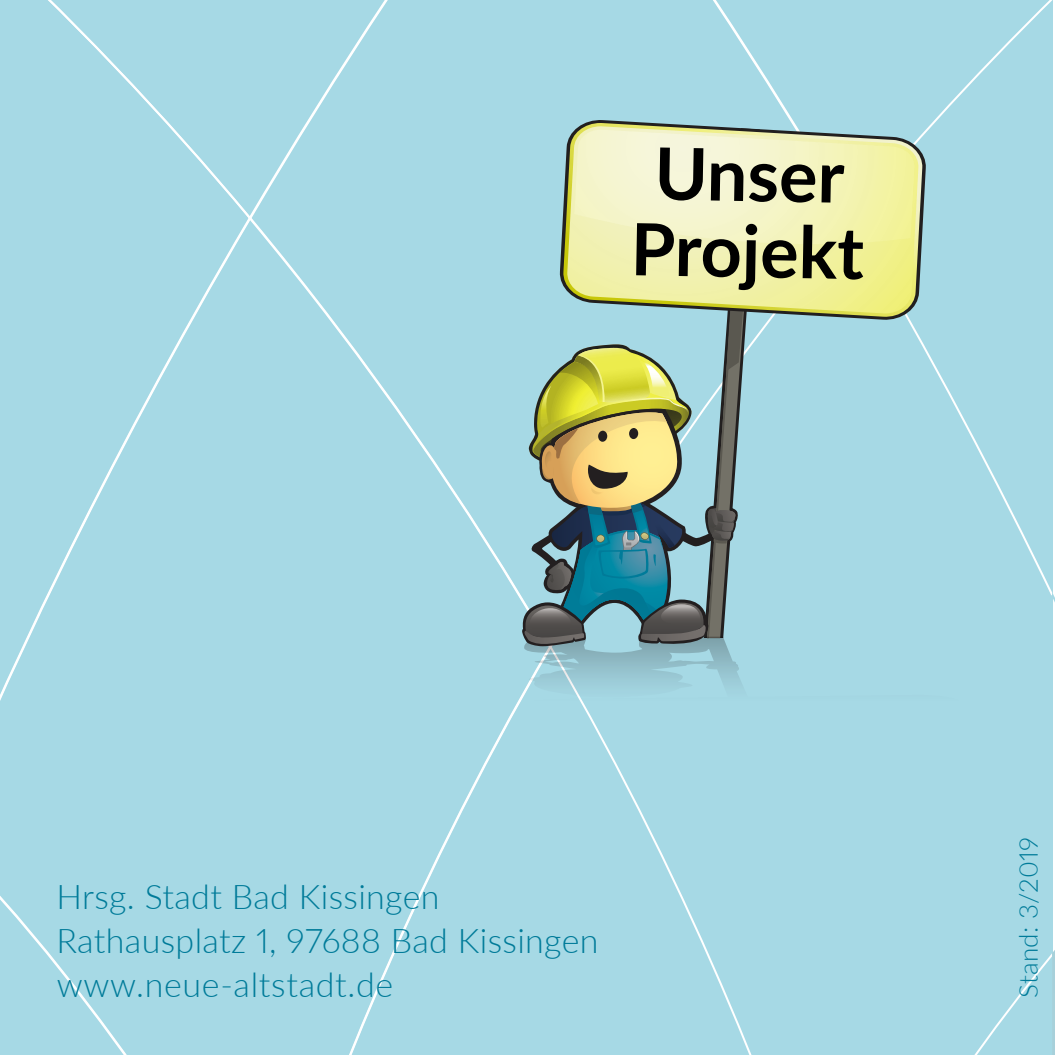
<style>
.page{position:relative;width:1055px;height:1055px;background:#fff}
.page>*{position:absolute;margin:0;border:0;box-sizing:border-box;transform-origin:0 0}
.t1{font:700 72px/76px "Lato";color:#000;text-align:center}
.t2{font:300 34px/44px "Lato";letter-spacing:.01em;color:#007b99}
.t3{font:300 26px "Lato";letter-spacing:.01em;color:#007b99}
</style>
<div class="page">
<div style="left:553px;top:0;width:500px;height:128px;background:#a6d9e5"></div>
<div style="left:253px;top:221px;width:267px;height:833px;background:#a6d9e5"></div>
<div style="left:0;top:221px;width:253px;height:608px;background:#a6d9e5"></div>
<div style="left:0;top:829px;width:268px;height:225px;background:#a6d9e5"></div>
<div style="left:0;top:0;width:553px;height:221px;background:#a6d9e5"></div>
<svg style="left:520px;top:128px;width:534px;height:926px"></svg>
<svg style="left:559px;top:119px;width:367px;height:202px;fill:#a6d9e5"></svg>
<svg style="left:563px;top:123px;width:359px;height:194px"></svg>
<h1 class="t1" style="left:633px;top:132px;width:235px;rotate:1deg">Unser<br>Projekt</h1>
<p class="t2" style="left:57px;top:873px;width:543px">Hrsg. Stadt Bad Kissingen<br>Rathausplatz 1, 97688 Bad Kissingen www.neue-altstadt.de</p>
<p class="t2" style="left:62px;top:875px;width:543px">Hrsg. Stadt Bad Kissingen<br>Rathausplatz 1, 97688 Bad Kissingen www.neue-altstadt.de</p>
<p class="t3" style="left:1010px;top:997px;width:163px;rotate:-90deg">Stand: 3/2019</p>
<p class="t3" style="left:1016px;top:999px;width:163px;rotate:-90deg">Stand: 3/2019</p>
</div>
